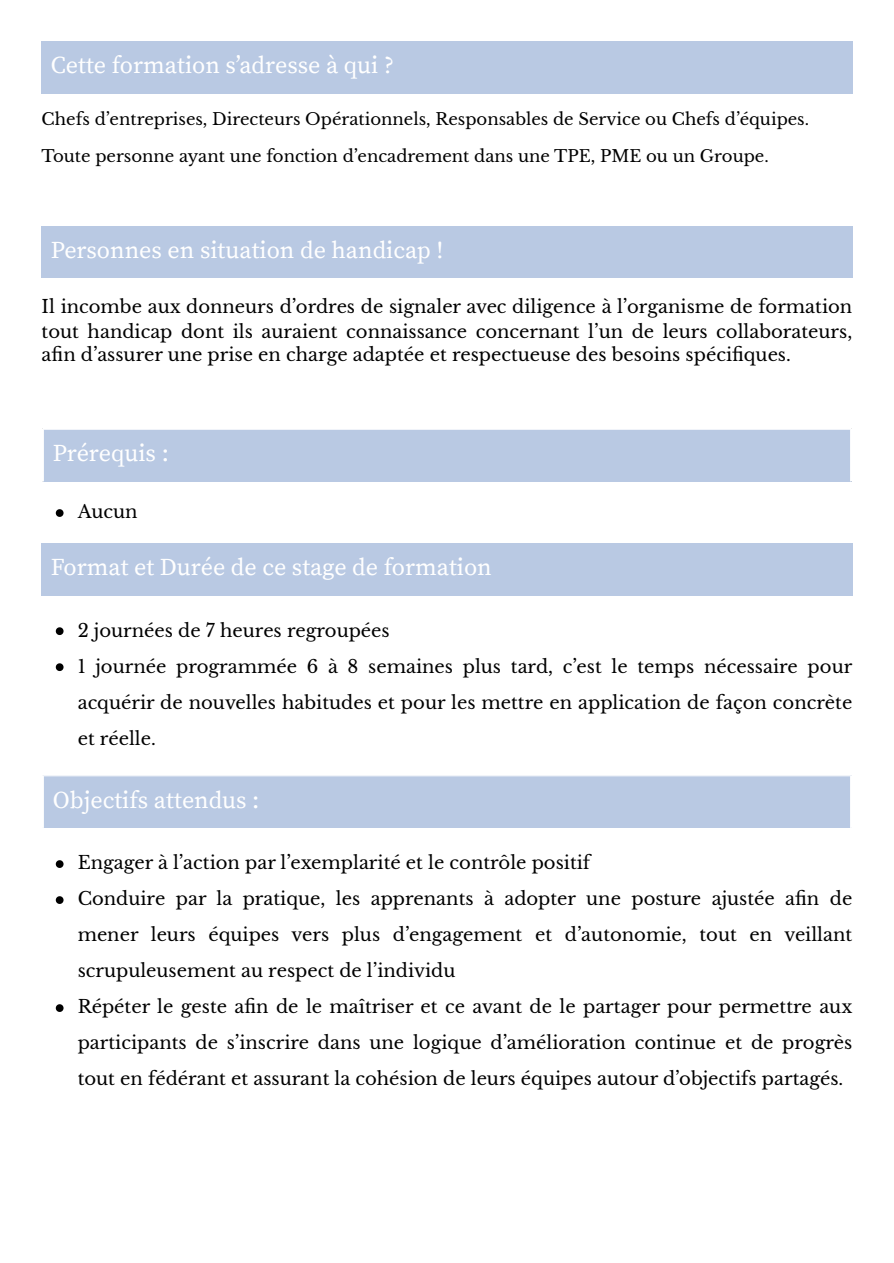
<style>
.page{position:relative;width:894px;height:1263px;background:#fff}
.page>*{position:absolute;margin:0;border:0;box-sizing:border-box;transform-origin:0 0}
.t1{font:24px "Source Serif Pro";color:#fff}
.t2{font:18px/36px "Libre Baskerville";color:#000;text-align:justify}
.t3{font:16.5px "Libre Baskerville";color:#000}
</style>
<div class="page">
<svg style="left:56px;top:509px;width:7px;height:8px"></svg>
<svg style="left:56px;top:627px;width:7px;height:8px"></svg>
<svg style="left:56px;top:663px;width:7px;height:8px"></svg>
<svg style="left:56px;top:860px;width:7px;height:8px"></svg>
<svg style="left:56px;top:896px;width:7px;height:8px"></svg>
<svg style="left:56px;top:1004px;width:7px;height:8px"></svg>
<div style="left:42px;top:42px;width:810px;height:51px;background:#b9c9e3"></div>
<div style="left:42px;top:226px;width:810px;height:52px;background:#b9c9e3"></div>
<div style="left:42px;top:429px;width:809px;height:53px;background:#b9c9e3"></div>
<hr style="left:44px;top:429px;width:805px;height:1px;background:#fff">
<hr style="left:42px;top:429px;width:2px;height:52px;background:#fff">
<hr style="left:849px;top:429px;width:3px;height:52px;background:#fff">
<div style="left:42px;top:543px;width:810px;height:52px;background:#b9c9e3"></div>
<div style="left:42px;top:775px;width:809px;height:53px;background:#b9c9e3"></div>
<hr style="left:44px;top:775px;width:805px;height:1px;background:#fff">
<hr style="left:42px;top:775px;width:2px;height:53px;background:#fff">
<hr style="left:849px;top:775px;width:3px;height:53px;background:#fff">
<p class="t1" style="left:51px;top:51px;width:345px">Cette formation s’adresse à qui ?</p>
<p class="t3" style="left:42px;top:109px;width:768px">Chefs d’entreprises, Directeurs Opérationnels, Responsables de Service ou Chefs d’équipes.</p>
<p class="t3" style="left:42px;top:146px;width:728px">Toute personne ayant une fonction d’encadrement dans une TPE, PME ou un Groupe.</p>
<p class="t1" style="left:51px;top:236px;width:394px">Personnes en situation de handicap !</p>
<p class="t2" style="left:42px;top:294px;width:811px;line-height:24.2px">Il incombe aux donneurs d’ordres de signaler avec diligence à l’organisme de formation tout handicap dont ils auraient connaissance concernant l’un de leurs collaborateurs, afin d’assurer une prise en charge adaptée et respectueuse des besoins spécifiques.</p>
<p class="t1" style="left:53px;top:439px;width:117px">Prérequis :</p>
<p class="t2" style="left:78px;top:493px;width:61px">Aucun</p>
<p class="t1" style="left:51px;top:553px;width:442px">Format et Durée de ce stage de formation</p>
<p class="t2" style="left:78px;top:612px;width:313px">2 journées de 7 heures regroupées</p>
<p class="t2" style="left:78px;top:648px;width:775px">1 journée programmée 6 à 8 semaines plus tard, c’est le temps nécessaire pour acquérir de nouvelles habitudes et pour les mettre en application de façon concrète et réelle.</p>
<p class="t1" style="left:53px;top:786px;width:208px">Objectifs attendus :</p>
<p class="t2" style="left:78px;top:844px;width:514px">Engager à l’action par l’exemplarité et le contrôle positif</p>
<p class="t2" style="left:78px;top:880px;width:775px">Conduire par la pratique, les apprenants à adopter une posture ajustée afin de mener leurs équipes vers plus d’engagement et d’autonomie, tout en veillant scrupuleusement au respect de l’individu</p>
<p class="t2" style="left:78px;top:988px;width:775px">Répéter le geste afin de le maîtriser et ce avant de le partager pour permettre aux participants de s’inscrire dans une logique d’amélioration continue et de progrès tout en fédérant et assurant la cohésion de leurs équipes autour d’objectifs partagés.</p>
</div>
